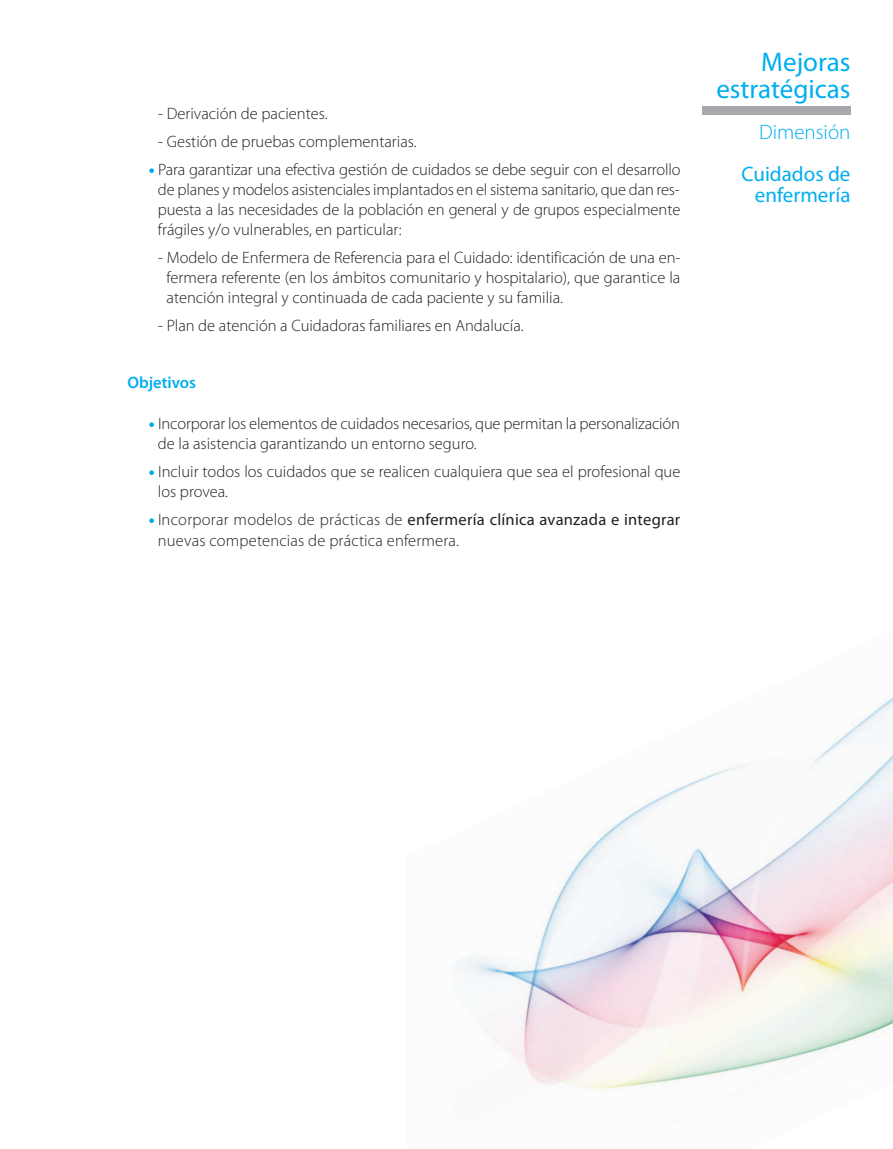
<style>
.page{position:relative;width:893px;height:1149px;background:#fff}
.page>*{position:absolute;margin:0;border:0;box-sizing:border-box;transform-origin:0 0}
.t1{font:27px/27px "Myriad Pro";color:#00aeef;text-align:right}
.t2{font:21px/21px "Myriad Pro";color:#00aeef;text-align:right}
.t3{font:300 21px "Myriad Pro";color:#00aeef}
.t4{font:300 16.5px/19.8px "Myriad Pro";color:#231f20}
.t5{font:600 16.5px "Myriad Pro";color:#00aeef}
.s1{font-weight:900;color:#00aeef}
.s2{font-weight:400}
</style>
<div class="page">
<img style="left:454px;top:697px;width:439px;height:393px">
<div style="left:702px;top:106px;width:148px;height:9px;background:#a8a9ad"></div>
<img style="left:848px;top:1076px;width:14px;height:10px">
<p class="t4" style="left:158px;top:105px;width:171px">- Derivación de pacientes.</p>
<p class="t4" style="left:158px;top:133px;width:260px">- Gestión de pruebas complementarias.</p>
<p class="t4" style="left:158px;top:161px;width:524px;text-align:justify;text-indent:-9px"><span class="s1">•</span> Para garantizar una efectiva gestión de cuidados se debe seguir con el desarrollo de planes y modelos asistenciales implantados en el sistema sanitario, que dan res&shy;puesta a las necesidades de la población en general y de grupos especialmente frágiles y/o vulnerables, en particular:</p>
<p class="t4" style="left:167px;top:249px;width:515px;text-align:justify;text-indent:-8px">- Modelo de Enfermera de Referencia para el Cuidado: identificación de una en&shy;fermera referente (en los ámbitos comunitario y hospitalario), que garantice la atención integral y continuada de cada paciente y su familia.</p>
<p class="t4" style="left:158px;top:317px;width:367px">- Plan de atención a Cuidadoras familiares en Andalucía.</p>
<p class="t5" style="left:128px;top:376px;width:70px">Objetivos</p>
<p class="t4" style="left:158px;top:414px;width:524px;text-indent:-9px"><span class="s1">•</span> Incorporar los elementos de cuidados necesarios, que permitan la personalización de la asistencia garantizando un entorno seguro.</p>
<p class="t4" style="left:158px;top:462px;width:524px;text-indent:-9px"><span class="s1">•</span> Incluir todos los cuidados que se realicen cualquiera que sea el profesional que los provea.</p>
<p class="t4" style="left:158px;top:510px;width:524px;line-height:20.4px;text-indent:-9px"><span class="s1">•</span> Incorporar modelos de prácticas de <span class="s2">enfermería clínica avanzada e integrar </span>nuevas competencias de práctica enfermera.</p>
<h1 class="t1" style="left:716px;top:51px;width:136px">Mejoras estratégicas</h1>
<p class="t3" style="left:759px;top:124px;width:93px">Dimensión</p>
<p class="t2" style="left:742px;top:165px;width:110px">Cuidados de enfermería</p>
</div>
